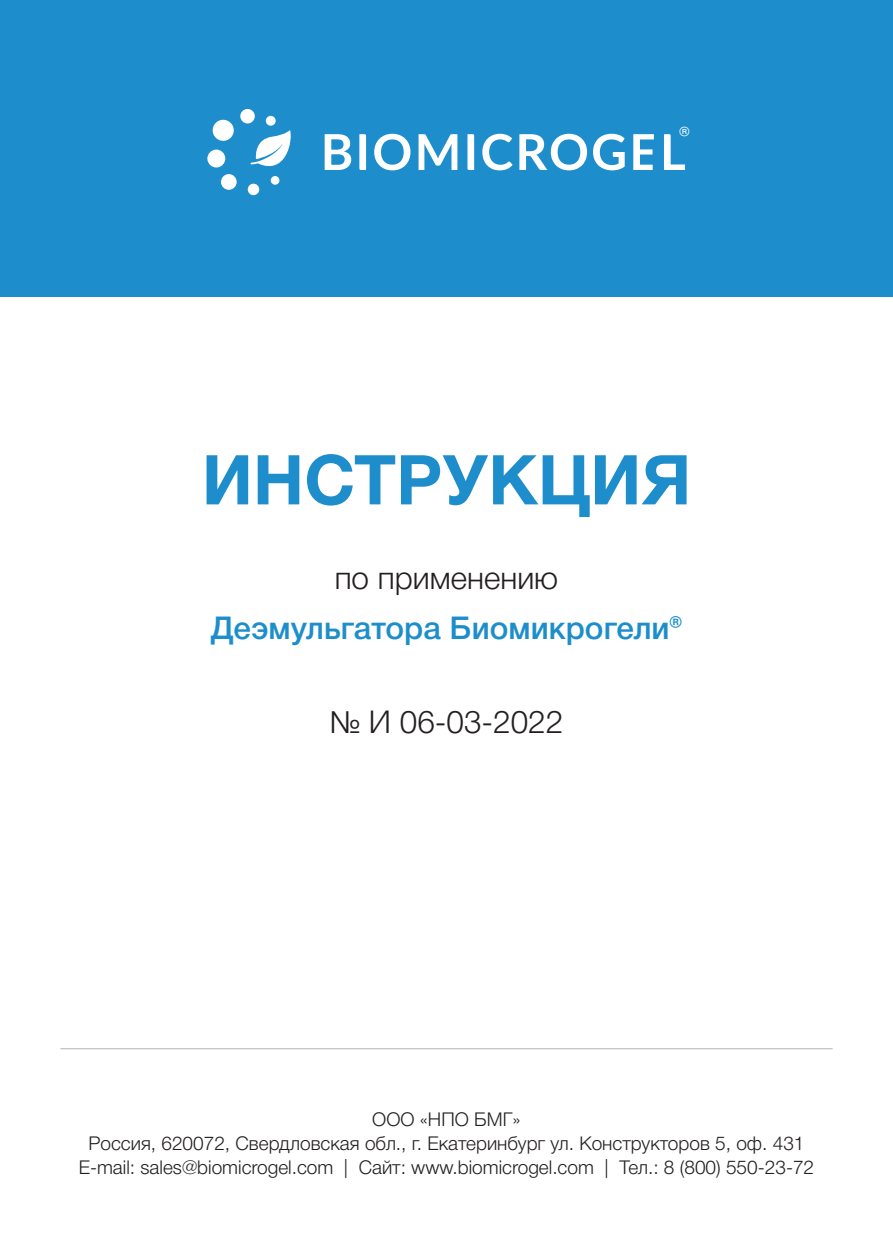
<style>
.page{position:relative;width:893px;height:1259px;background:#fff}
.page>*{position:absolute;margin:0;border:0;box-sizing:border-box;transform-origin:0 0}
.t1{font:700 69px "Helvetica Neue Cyr";color:#1d8ecb}
.t2{font:500 31.5px "Helvetica Neue Cyr";color:#1d8ecb}
.t3{font:300 31.5px "Helvetica Neue Cyr";color:#231f20}
.t4{font:26.7px "Helvetica Neue Cyr";color:#fff}
.t5{font:300 18.9px "Helvetica Neue Cyr";color:#231f20}
</style>
<div class="page">
<div style="left:0;top:0;width:893px;height:296px;background:#1d8ecb"></div>
<svg style="left:207px;top:109px;width:478px;height:86px"></svg>
<div style="left:674px;top:125px;width:18px;height:17px;background:#1d8ecb;border-radius:50%"></div>
<hr style="left:60px;top:1048px;width:773px;height:1px;background:#b2b3b7">
<p class="t4" style="left:679px;top:122px;width:12px">®</p>
<p class="t1" style="left:202px;top:442px;width:491px">ИНСТРУКЦИЯ</p>
<p class="t3" style="left:335px;top:560px;width:225px">по применению</p>
<p class="t2" style="left:211px;top:611px;width:473px">Деэмульгатора Биомикрогели®</p>
<p class="t3" style="left:330px;top:704px;width:235px">№ И 06-03-2022</p>
<p class="t5" style="left:372px;top:1108px;width:150px">ООО «НПО БМГ»</p>
<p class="t5" style="left:88px;top:1132px;width:717px">Россия, 620072, Свердловская обл., г. Екатеринбург ул. Конструкторов 5, оф. 431</p>
<p class="t5" style="left:79px;top:1156px;width:737px">Е-mail: sales@biomicrogel.com | Сайт: www.biomicrogel.com | Тел.: 8 (800) 550-23-72</p>
</div>
